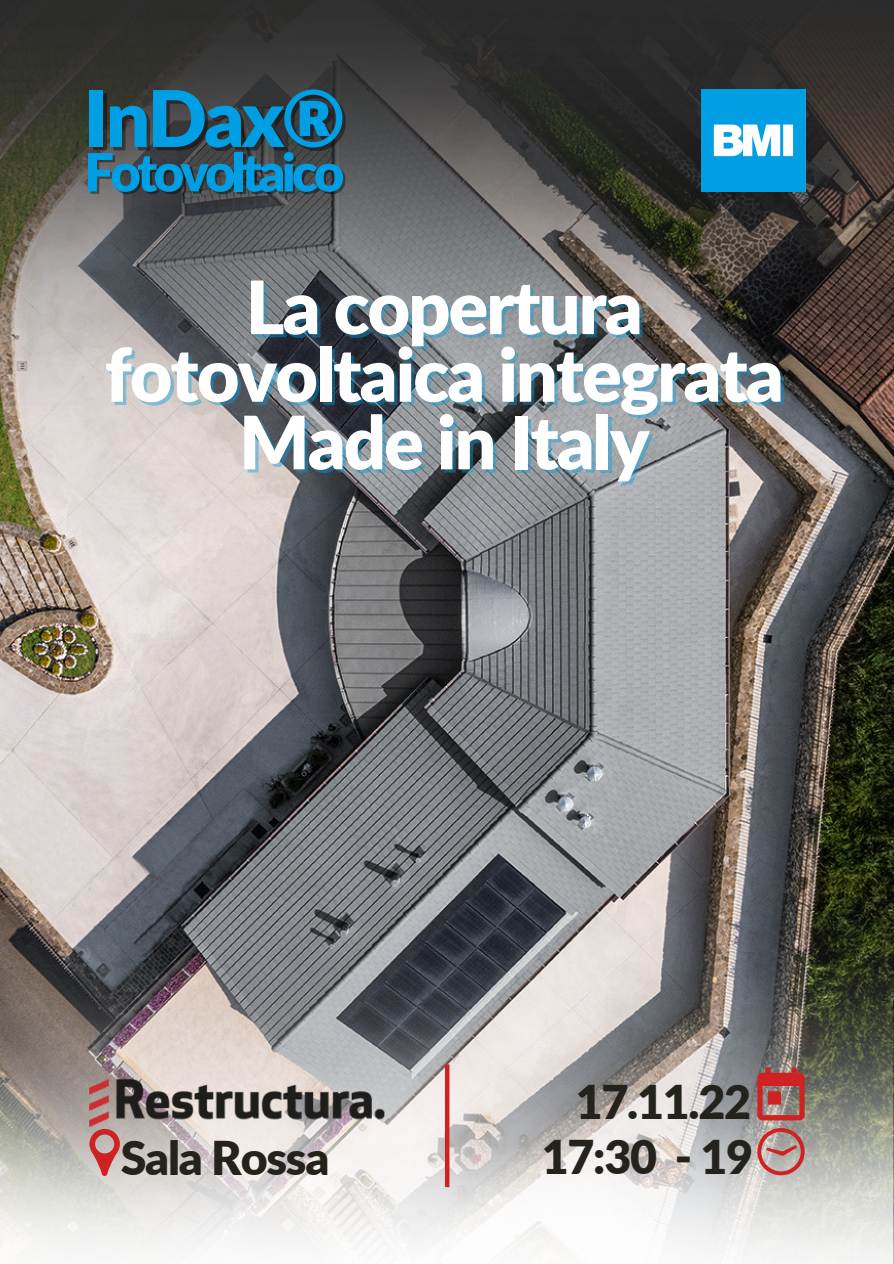
<style>
.page{position:relative;width:894px;height:1264px;background:#fff}
.page>*{position:absolute;margin:0;border:0;box-sizing:border-box;transform-origin:0 0}
.t1{font:900 78px "Lato";letter-spacing:-.035em;color:#009fe3}
.t2{font:900 73.5px/67.5px "Lato";letter-spacing:-.025em;color:#fff;text-align:center}
.t3{font:900 52.5px "Lato";letter-spacing:-.07em;color:#009fe3}
.t4{font:900 46.5px/55.1px "Lato";letter-spacing:-.025em;color:#23221c;text-align:right}
</style>
<div class="page">
<img style="left:0;top:553px;width:893px;height:209px">
<img style="left:0;top:0;width:893px;height:553px">
<img style="left:701px;top:89px;width:104px;height:103px">
<img style="left:0;top:762px;width:893px;height:501px">
<img style="left:0;top:868px;width:891px;height:395px">
<img style="left:89px;top:1078px;width:295px;height:51px">
<svg style="left:89px;top:1128px;width:31px;height:47px"></svg>
<svg style="left:757px;top:1067px;width:47px;height:53px;background:#b25350"></svg>
<svg style="left:757px;top:1127px;width:47px;height:48px;background:#bd8b87"></svg>
<hr style="left:445px;top:1064px;width:4px;height:123px;background:#cf2222">
<p class="t1" style="left:84px;top:70px;width:262px">InDax®</p>
<p class="t3" style="left:84px;top:140px;width:261px">Fotovoltaico</p>
<p class="t2" style="left:105px;top:272px;width:680px">La copertura fotovoltaica integrata<br>Made in Italy</p>
<p class="t4" style="left:121px;top:1129px;width:210px">Sala Rossa</p>
<p class="t4" style="left:541px;top:1073px;width:213px">17.11.22<br>17:30 - 19</p>
</div>
